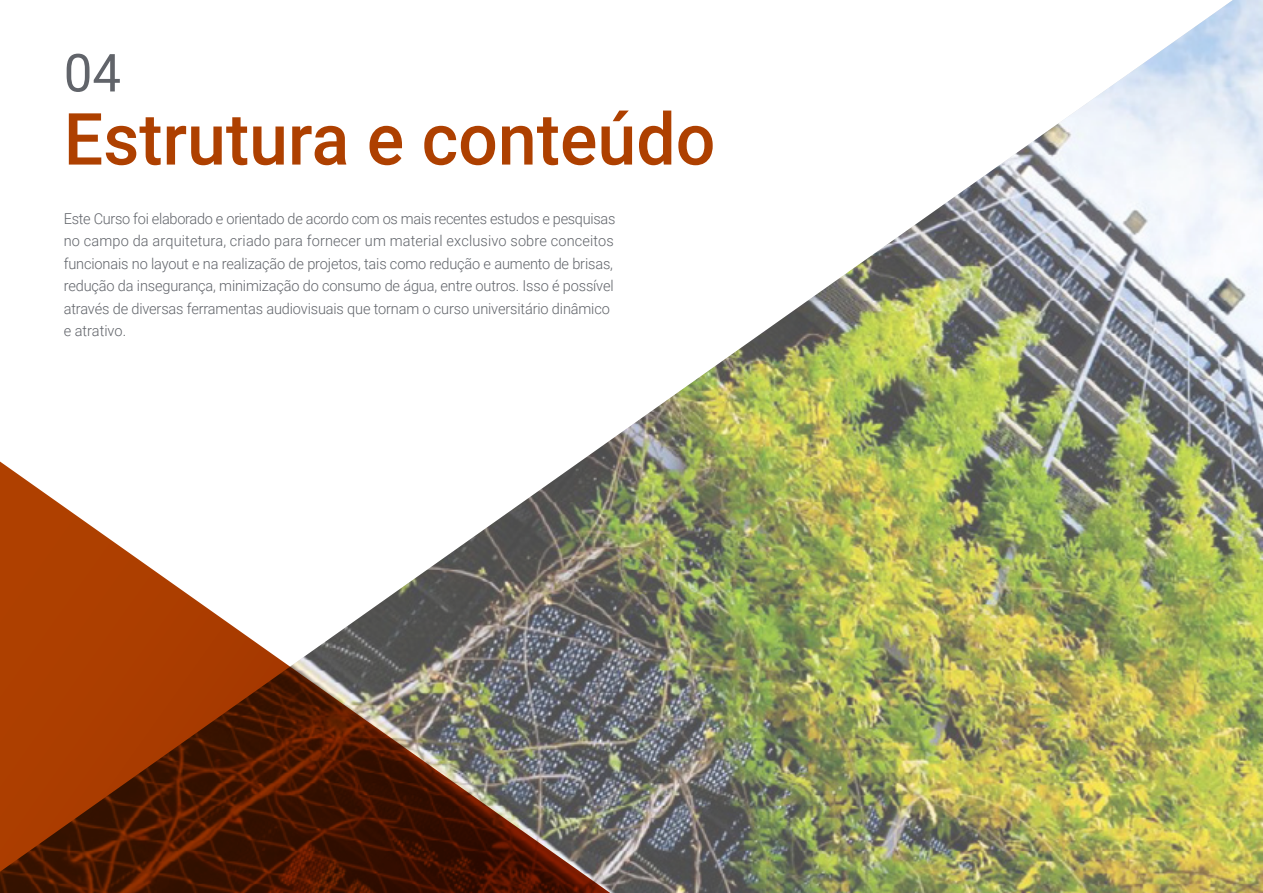
<style>
.page{position:relative;width:1263px;height:893px;background:#fff}
.page>*{position:absolute;margin:0;border:0;box-sizing:border-box;transform-origin:0 0}
.t1{font:500 72px "Roboto";color:#ae4000}
.t2{font:52.5px "Roboto";color:#61646a}
.t3{font:300 15px/22.5px "Roboto";letter-spacing:-.01em;color:#61646a}
</style>
<div class="page">
<img style="left:602px;top:0;width:661px;height:893px">
<svg style="left:0;top:446px;width:640px;height:447px"></svg>
<h2 class="t2" style="left:64px;top:36px;width:59px">04</h2>
<h1 class="t1" style="left:64px;top:89px;width:653px">Estrutura e conteúdo</h1>
<p class="t3" style="left:64px;top:207px;width:553px">Este Curso foi elaborado e orientado de acordo com os mais recentes estudos e pesquisas no campo da arquitetura, criado para fornecer um material exclusivo sobre conceitos funcionais no layout e na realização de projetos, tais como redução e aumento de brisas, redução da insegurança, minimização do consumo de água, entre outros. Isso é possível através de diversas ferramentas audiovisuais que tornam o curso universitário dinâmico e atrativo.</p>
</div>
